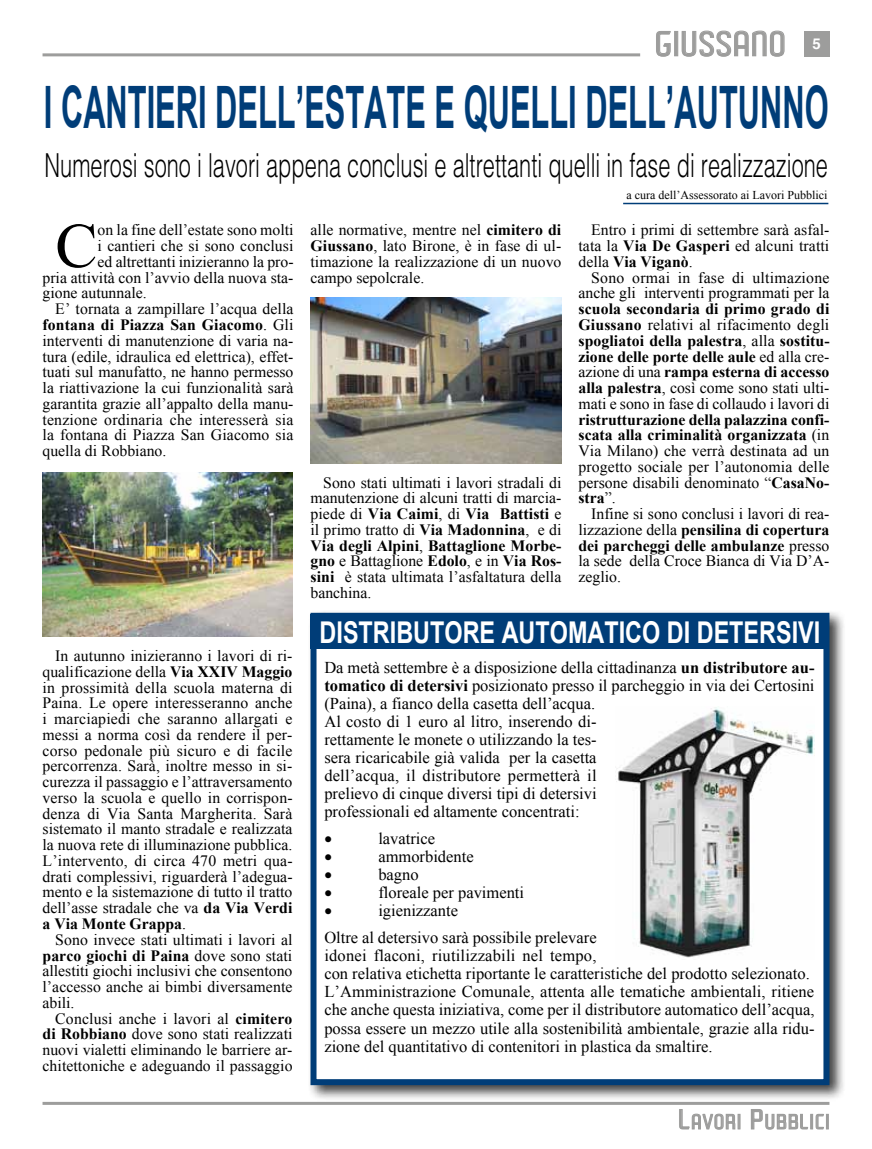
<style>
.page{position:relative;width:872px;height:1149px;background:#fff}
.page>*{position:absolute;margin:0;border:0;box-sizing:border-box;transform-origin:0 0}
.t1{font:63.3px "Times New Roman";color:#000}
.t2{font:700 58.5px "Arial";color:#003d78;scale:.53 1}
.t3{font:300 33px "Helvetica LT Std";color:#000;scale:.66 1}
.t4{font:500 31.95px "Paragon";letter-spacing:.04em;color:#9d9d9c}
.t5{font:700 30px "Arial";color:#fff;scale:.78 1}
.t6{font:500 19.2px "Paragon";letter-spacing:.065em;color:#9d9d9c}
.t7{font:16.5px/18px "Times New Roman";color:#000}
.t8{font:16.5px "Symbol";color:#000}
.t9{font:15.75px/15.8px "Times New Roman";color:#000;text-align:justify}
.t10{font:700 15.75px/15.8px "Times New Roman";color:#000;text-align:justify}
.t11{font:12px "Times New Roman";color:#000}
.s1{font-weight:700}
.s2{font-weight:400}
.s3{font-size:25.5px}
</style>
<div class="page">
<div style="left:804px;top:31px;width:25px;height:25px;background:#9d9d9c"></div>
<hr style="left:43px;top:53px;width:597px;height:3px;background:#9d9d9c">
<svg style="left:656px;top:31px;width:15px;height:26px"></svg>
<div style="left:674px;top:31px;width:4px;height:25px;border:1px solid #9d9d9c"></div>
<svg style="left:681px;top:30px;width:104px;height:27px"></svg>
<hr style="left:43px;top:1101px;width:786px;height:3px;background:#9d9d9c">
<svg style="left:679px;top:1109px;width:57px;height:21px"></svg>
<div style="left:737px;top:1113px;width:3px;height:16px;border:1px solid #9d9d9c"></div>
<svg style="left:750px;top:1109px;width:59px;height:20px"></svg>
<div style="left:810px;top:1113px;width:3px;height:16px;border:1px solid #9d9d9c"></div>
<svg style="left:815px;top:1113px;width:9px;height:16px"></svg>
<div style="left:826px;top:1113px;width:3px;height:16px;border:1px solid #9d9d9c"></div>
<hr style="left:623px;top:203px;width:205px;height:1px;background:#003d78">
<div style="left:307px;top:609px;width:539px;height:491px;background:#000;opacity:.75"></div>
<div style="left:310px;top:612px;width:519px;height:472px;background:#fff;border:6px solid #003d78"></div>
<div style="left:310px;top:614px;width:519px;height:34px;background:#003d78"></div>
<img style="left:616px;top:707px;width:199px;height:251px">
<img style="left:310px;top:298px;width:251px;height:165px">
<img style="left:43px;top:472px;width:250px;height:164px">
<h3 class="t4" style="left:655px;top:31px;width:167px">GIUSSANO <sup>5</sup></h3>
<h2 class="t2" style="left:44px;top:68px;width:1482px">I CANTIERI DELL’ESTATE E QUELLI DELL’AUTUNNO</h2>
<h3 class="t3" style="left:45px;top:145px;width:1188px">Numerosi sono i lavori appena conclusi e altrettanti quelli in fase di realizzazione</h3>
<p class="t11" style="left:626px;top:187px;width:202px">a cura dell’Assessorato ai Lavori Pubblici</p>
<h1 class="t1" style="left:55px;top:203px;width:44px">C</h1>
<p class="t9" style="left:98px;top:222px;width:197px">on la fine dell’estate sono molti</p>
<p class="t9" style="left:310px;top:222px;width:252px">alle normative, mentre nel <span class="s1">cimitero di Giussano</span>, lato Birone, è in fase di ul&shy;timazione la realizzazione di un nuovo campo sepolcrale.</p>
<p class="t9" style="left:578px;top:222px;width:252px;text-indent:13px">Entro i primi di settembre sarà asfal&shy;tata la <span class="s1">Via De Gasperi</span> ed alcuni tratti della <span class="s1">Via Viganò</span>.</p>
<p class="t9" style="left:578px;top:269px;width:252px;text-align:right">Sono ormai in fase di ultimazione anche gli interventi programmati per la</p>
<p class="t10" style="left:578px;top:300px;width:253px">scuola secondaria di primo grado di Giussano <span class="s2">relativi al rifacimento degli </span>spogliatoi della palestra<span class="s2">, alla</span> sostitu&shy;zione delle porte delle aule <span class="s2">ed alla cre&shy;azione di una</span> rampa esterna di accesso alla palestra<span class="s2">, così come sono stati ulti&shy;mati e sono in fase di collaudo i lavori di</span></p>
<p class="t9" style="left:578px;top:411px;width:253px"><span class="s1">ristrutturazione della palazzina confi&shy;scata alla criminalità organizzata</span> (in Via Milano) che verrà destinata ad un progetto sociale per l’autonomia delle persone disabili denominato “<span class="s1">CasaNo&shy;stra</span>”.</p>
<p class="t9" style="left:578px;top:505px;width:252px;text-indent:13px">Infine si sono conclusi i lavori di rea&shy;lizzazione della <span class="s1">pensilina di copertura dei parcheggi delle ambulanze</span> presso la sede della Croce Bianca di Via D’A&shy;zeglio.</p>
<h3 class="t5" style="left:320px;top:612px;width:643px">DISTRIBUTORE AUTOMATICO DI DETERSIVI</h3>
<p class="t7" style="left:324px;top:658px;width:492px">Da metà settembre è a disposizione della cittadinanza <span class="s1">un distributore au&shy;tomatico di detersivi</span> posizionato presso il parcheggio in via dei Certosini (Paina), a fianco della casetta dell’acqua.<br>Al costo di 1 euro al litro, inserendo di-<br>rettamente le monete o utilizzando la tes-<br>sera ricaricabile già valida per la casetta<br>dell’acqua, il distributore permetterà il<br>prelievo di cinque diversi tipi di detersivi<br>professionali ed altamente concentrati:</p>
<p class="t8" style="left:324px;top:827px;width:9px">•</p>
<p class="t7" style="left:378px;top:829px;width:58px">lavatrice</p>
<p class="t8" style="left:324px;top:845px;width:9px">•</p>
<p class="t7" style="left:378px;top:847px;width:97px">ammorbidente</p>
<p class="t8" style="left:324px;top:863px;width:9px">•</p>
<p class="t7" style="left:378px;top:865px;width:42px">bagno</p>
<p class="t8" style="left:324px;top:881px;width:9px">•</p>
<p class="t7" style="left:378px;top:883px;width:147px">floreale per pavimenti</p>
<p class="t8" style="left:324px;top:899px;width:9px">•</p>
<p class="t9" style="left:98px;top:238px;width:197px">i cantieri che si sono conclusi</p>
<p class="t9" style="left:98px;top:253px;width:197px">ed altrettanti inizieranno la pro-</p>
<p class="t9" style="left:43px;top:269px;width:252px">pria attività con l’avvio della nuova sta-</p>
<p class="t9" style="left:43px;top:285px;width:106px">gione autunnale.</p>
<p class="t9" style="left:55px;top:301px;width:240px">E’ tornata a zampillare l’acqua della</p>
<p class="t10" style="left:43px;top:316px;width:252px">fontana di Piazza San Giacomo<span class="s2">. Gli</span></p>
<p class="t9" style="left:43px;top:332px;width:252px">interventi di manutenzione di varia na-</p>
<p class="t9" style="left:43px;top:348px;width:252px">tura (edile, idraulica ed elettrica), effet-</p>
<p class="t9" style="left:43px;top:364px;width:252px">tuati sul manufatto, ne hanno permesso</p>
<p class="t9" style="left:43px;top:379px;width:252px">la riattivazione la cui funzionalità sarà</p>
<p class="t9" style="left:43px;top:395px;width:252px">garantita grazie all’appalto della manu-</p>
<p class="t9" style="left:43px;top:411px;width:252px">tenzione ordinaria che interesserà sia</p>
<p class="t9" style="left:43px;top:427px;width:252px">la fontana di Piazza San Giacomo sia</p>
<p class="t9" style="left:43px;top:442px;width:125px">quella di Robbiano.</p>
<p class="t9" style="left:310px;top:474px;width:252px;text-indent:13px">Sono stati ultimati i lavori stradali di manutenzione di alcuni tratti di marcia&shy;piede di <span class="s1">Via Caimi</span>, di <span class="s1">Via Battisti</span> e il primo tratto di <span class="s1">Via Madonnina</span>, e di <span class="s1">Via degli Alpini</span>, <span class="s1">Battaglione Morbe&shy;gno</span> e Battaglione <span class="s1">Edolo</span>, e in <span class="s1">Via Ros&shy;sini</span> è stata ultimata l’asfaltatura della banchina.</p>
<p class="t9" style="left:43px;top:647px;width:252px;text-indent:13px">In autunno inizieranno i lavori di ri&shy;qualificazione della <span class="s1">Via XXIV Maggio </span>in prossimità della scuola materna di Paina. Le opere interesseranno anche i marciapiedi che saranno allargati e messi a norma così da rendere il per&shy;corso pedonale più sicuro e di facile percorrenza. Sarà, inoltre messo in si&shy;curezza il passaggio e l’attraversamento verso la scuola e quello in corrispon&shy;denza di Via Santa Margherita. Sarà sistemato il manto stradale e realizzata la nuova rete di illuminazione pubblica.<br>L’intervento, di circa 470 metri qua&shy;drati complessivi, riguarderà l’adegua&shy;mento e la sistemazione di tutto il tratto dell’asse stradale che va <span class="s1">da Via Verdi a Via Monte Grappa</span>.</p>
<p class="t9" style="left:43px;top:931px;width:251px;text-indent:13px">Sono invece stati ultimati i lavori al <span class="s1">parco giochi di Paina</span> dove sono stati allestiti giochi inclusivi che consentono l’accesso anche ai bimbi diversamente abili.</p>
<p class="t9" style="left:43px;top:1009px;width:251px;text-indent:13px">Conclusi anche i lavori al <span class="s1">cimitero di Robbiano</span> dove sono stati realizzati nuovi vialetti eliminando le barriere ar&shy;chitettoniche e adeguando il passaggio</p>
<p class="t7" style="left:324px;top:896px;width:274px;line-height:27px;text-indent:54px">igienizzante<br>Oltre al detersivo sarà possibile prelevare</p>
<p class="t7" style="left:324px;top:946px;width:492px">idonei flaconi, riutilizzabili nel tempo,<br>con relativa etichetta riportante le caratteristiche del prodotto selezionato.<br>L’Amministrazione Comunale, attenta alle tematiche ambientali, ritiene che anche questa iniziativa, come per il distributore automatico dell’acqua, possa essere un mezzo utile alla sostenibilità ambientale, grazie alla ridu&shy;zione del quantitativo di contenitori in plastica da smaltire.</p>
<p class="t6" style="left:678px;top:1113px;width:152px"><span class="s3">L</span>AVORI <span class="s3">P</span>UBBLICI</p>
</div>
